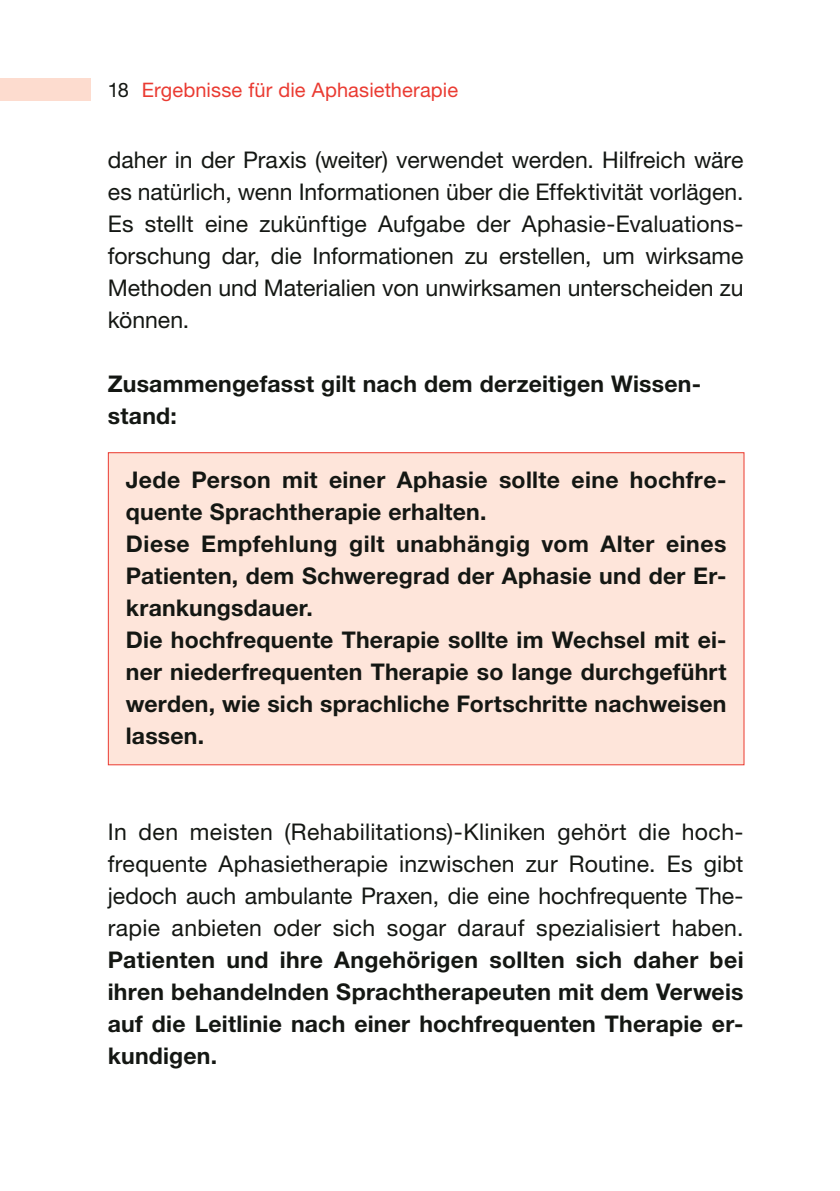
<style>
.page{position:relative;width:840px;height:1191px;background:#fff}
.page>*{position:absolute;margin:0;border:0;box-sizing:border-box;transform-origin:0 0}
.t1{font:700 23px/32px "Helvetica Neue LT Std";letter-spacing:.01em;color:#141713}
.t2{font:23px/32px "Helvetica Neue LT Std";letter-spacing:.005em;color:#141713;text-align:justify}
.t3{font:20px "Helvetica Neue LT Std";letter-spacing:.005em;color:#ea3b32}
.s1{color:#141713}
</style>
<div class="page">
<div style="left:0;top:78px;width:91px;height:23px;background:#fddccf"></div>
<div style="left:108px;top:453px;width:635px;height:312px;background:#fee5da"></div>
<p class="t3" style="left:108px;top:77px;width:351px"><span class="s1">18</span> Ergebnisse für die Aphasietherapie</p>
<p class="t2" style="left:108px;top:143px;width:636px">daher in der Praxis (weiter) verwendet werden. Hilfreich wäre es natürlich, wenn Informationen über die Effektivität vorlägen.<br>Es stellt eine zukünftige Aufgabe der Aphasie-Evaluations&shy;forschung dar, die Informationen zu erstellen, um wirksame Methoden und Materialien von unwirksamen unterscheiden zu können.</p>
<p class="t1" style="left:108px;top:367px;width:594px">Zusammengefasst gilt nach dem derzeitigen Wissen&shy;stand:</p>
<p class="t1" style="left:126px;top:463px;width:601px">Jede Person mit einer Aphasie sollte eine hochfre&shy;quente Sprachtherapie erhalten.<br>Diese Empfehlung gilt unabhängig vom Alter eines Patienten, dem Schweregrad der Aphasie und der Er&shy;krankungsdauer.<br>Die hochfrequente Therapie sollte im Wechsel mit ei&shy;ner niederfrequenten Therapie so lange durchgeführt werden, wie sich sprachliche Fortschritte nachweisen lassen.</p>
<p class="t2" style="left:108px;top:816px;width:636px">In den meisten (Rehabilitations)-Kliniken gehört die hoch&shy;frequente Aphasietherapie inzwischen zur Routine. Es gibt jedoch auch ambulante Praxen, die eine hochfrequente The&shy;rapie anbieten oder sich sogar darauf spezialisiert haben.</p>
<p class="t1" style="left:108px;top:943px;width:637px;text-align:justify">Patienten und ihre Angehörigen sollten sich daher bei ihren behandelnden Sprachtherapeuten mit dem Verweis auf die Leitlinie nach einer hochfrequenten Therapie er&shy;kundigen.</p>
</div>
